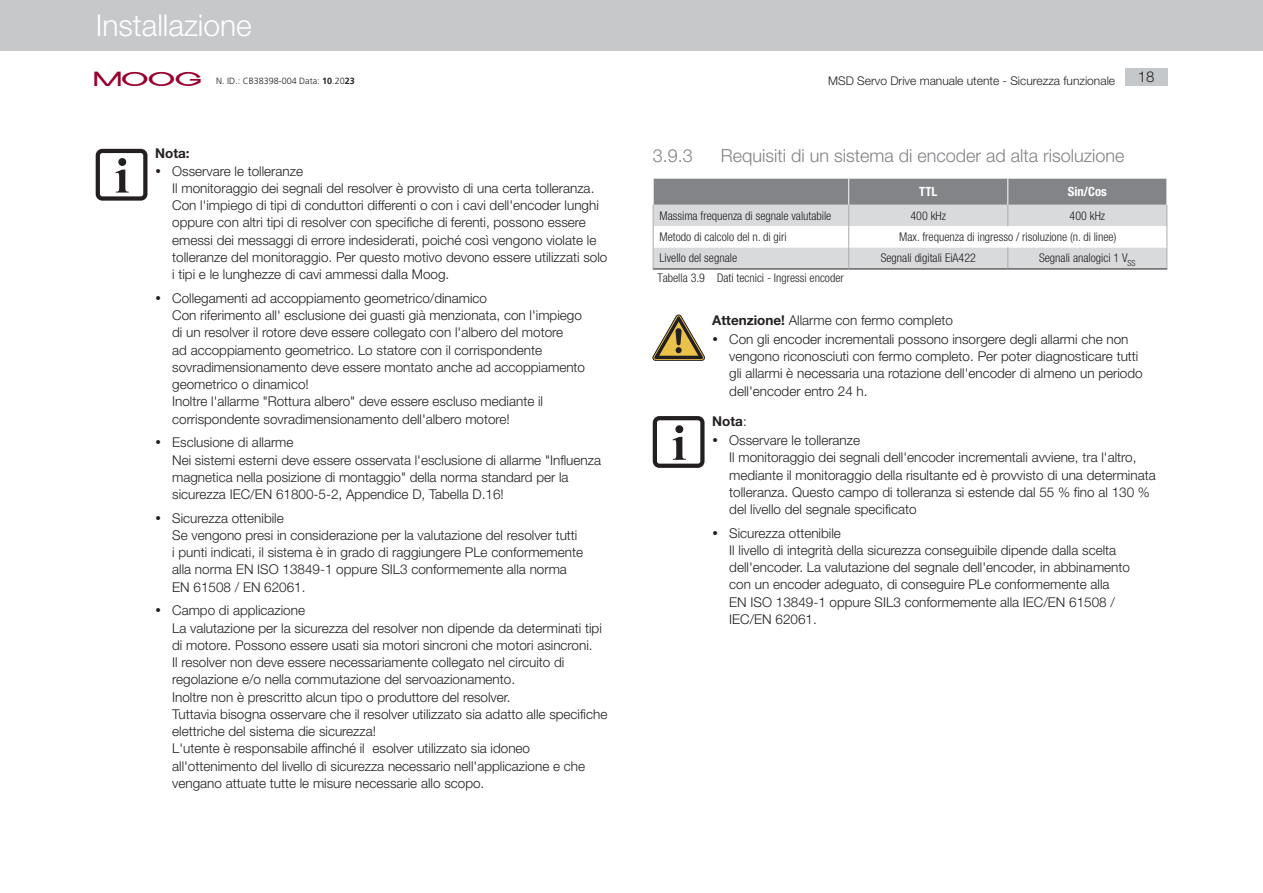
<style>
.page{position:relative;width:1263px;height:893px;background:#fff}
.page>*{position:absolute;margin:0;border:0;box-sizing:border-box;transform-origin:0 0}
.t1{font:300 30px "Helvetica Neue LT Std";color:#fff}
.t2{font:300 18px "Helvetica Neue LT Std";color:#808285}
.t3{font:300 15px "Helvetica Neue LT Std";color:#231f20}
._2012_Signalwort{font:300 13.5px/17.2px "Helvetica Neue LT Std";color:#231f20}
._2012_Signalwort-2{font:700 13.5px "Helvetica Neue LT Std";color:#231f20}
._2012_Tabelle_Daten{font:700 condensed 12.75px "Helvetica Neue LT Std";color:#fff}
._2012_Tabelle_Zentri{font:300 condensed 12px "Helvetica Neue LT Std";color:#231f20}
._2012_Tabelle_linksb{font:300 condensed 12px "Helvetica Neue LT Std";color:#231f20}
.t4{font:300 12px "Helvetica Neue LT Std";color:#231f20}
.t5{font:300 9px "Frutiger LT Std";color:#231f20}
.s1{font-family:"Moogo";font-weight:400;font-size:18px;color:#98012d}
.s2{font-weight:700}
.s3{font-weight:300}
</style>
<div class="page">
<div style="left:0;top:0;width:1263px;height:51px;background:#c7c8ca"></div>
<div style="left:1125px;top:68px;width:42px;height:17px;background:#c5c8ca"></div>
<hr style="left:1262px;top:842px;width:1px;height:51px;background:#c7c8ca">
<svg style="left:96px;top:149px;width:51px;height:52px"></svg>
<hr style="left:653px;top:269px;width:196px;height:1px;background:#231f20">
<hr style="left:849px;top:269px;width:159px;height:1px;background:#231f20">
<hr style="left:1008px;top:269px;width:159px;height:1px;background:#231f20">
<svg style="left:653px;top:179px;width:514px;height:90px"></svg>
<svg style="left:653px;top:315px;width:51px;height:45px"></svg>
<svg style="left:653px;top:416px;width:51px;height:52px"></svg>
<h1 class="t1" style="left:96px;top:7px;width:158px">Installazione</h1>
<p class="t5" style="left:94px;top:76px;width:262px"><span class="s1">MOOG</span> N. ID.: CB38398-004 Data: <span class="s2">10</span>.20<span class="s2">23</span></p>
<p class="_2012_Signalwort-2" style="left:155px;top:145px;width:36px">Nota:</p>
<p class="_2012_Signalwort" style="left:172px;top:162px;width:437px">Osservare le tolleranze<br>Il monitoraggio dei segnali del resolver è provvisto di una certa tolleranza.<br>Con l'impiego di tipi di conduttori differenti o con i cavi dell'encoder lunghi oppure con altri tipi di resolver con specifiche di ferenti, possono essere emessi dei messaggi di errore indesiderati, poiché così vengono violate le tolleranze del monitoraggio. Per questo motivo devono essere utilizzati solo i tipi e le lunghezze di cavi ammessi dalla Moog.</p>
<p class="_2012_Signalwort" style="left:172px;top:289px;width:414px">Collegamenti ad accoppiamento geometrico/dinamico<br>Con riferimento all' esclusione dei guasti già menzionata, con l'impiego di un resolver il rotore deve essere collegato con l'albero del motore<br>ad accoppiamento geometrico. Lo statore con il corrispondente sovradimensionamento deve essere montato anche ad accoppiamento geometrico o dinamico!<br>Inoltre l'allarme "Rottura albero" deve essere escluso mediante il corrispondente sovradimensionamento dell'albero motore!</p>
<p class="_2012_Signalwort" style="left:172px;top:434px;width:430px">Esclusione di allarme<br>Nei sistemi esterni deve essere osservata l'esclusione di allarme "Influenza magnetica nella posizione di montaggio" della norma standard per la sicurezza IEC/EN 61800-5-2, Appendice D, Tabella D.16!</p>
<p class="_2012_Signalwort" style="left:172px;top:509px;width:412px">Sicurezza ottenibile<br>Se vengono presi in considerazione per la valutazione del resolver tutti i punti indicati, il sistema è in grado di raggiungere PLe conformemente alla norma EN ISO 13849-1 oppure SIL3 conformemente alla norma EN 61508 / EN 62061.</p>
<p class="_2012_Signalwort" style="left:172px;top:602px;width:437px">Campo di applicazione<br>La valutazione per la sicurezza del resolver non dipende da determinati tipi di motore. Possono essere usati sia motori sincroni che motori asincroni.<br>Il resolver non deve essere necessariamente collegato nel circuito di regolazione e/o nella commutazione del servoazionamento.<br>Inoltre non è prescritto alcun tipo o produttore del resolver.<br>Tuttavia bisogna osservare che il resolver utilizzato sia adatto alle specifiche elettriche del sistema die sicurezza!<br>L'utente è responsabile affinché il esolver utilizzato sia idoneo all'ottenimento del livello di sicurezza necessario nell'applicazione e che vengano attuate tutte le misure necessarie allo scopo.</p>
<p class="t4" style="left:828px;top:73px;width:288px">MSD Servo Drive manuale utente - Sicurezza funzionale</p>
<p class="t3" style="left:1138px;top:67px;width:18px">18</p>
<p class="t2" style="left:653px;top:144px;width:42px">3.9.3</p>
<p class="t2" style="left:721px;top:144px;width:405px">Requisiti di un sistema di encoder ad alta risoluzione</p>
<p class="_2012_Tabelle_Daten" style="left:919px;top:184px;width:20px">TTL</p>
<p class="_2012_Tabelle_Daten" style="left:1068px;top:184px;width:40px">Sin/Cos</p>
<p class="_2012_Tabelle_linksb" style="left:659px;top:209px;width:173px">Massima frequenza di segnale valutabile</p>
<p class="_2012_Tabelle_Zentri" style="left:910px;top:209px;width:37px">400 kHz</p>
<p class="_2012_Tabelle_Zentri" style="left:1070px;top:209px;width:37px">400 kHz</p>
<p class="_2012_Tabelle_linksb" style="left:659px;top:230px;width:129px">Metodo di calcolo del n. di giri</p>
<p class="_2012_Tabelle_Zentri" style="left:899px;top:230px;width:219px">Max. frequenza di ingresso / risoluzione (n. di linee)</p>
<p class="_2012_Tabelle_linksb" style="left:659px;top:251px;width:79px">Livello del segnale</p>
<p class="_2012_Tabelle_Zentri" style="left:881px;top:251px;width:97px">Segnali digitali EiA422</p>
<p class="_2012_Tabelle_Zentri" style="left:1039px;top:251px;width:98px">Segnali analogici 1 V<sub>SS</sub></p>
<p class="_2012_Tabelle_Zentri" style="left:657px;top:271px;width:188px">Tabella 3.9 Dati tecnici - Ingressi encoder</p>
<p class="_2012_Signalwort" style="left:712px;top:311px;width:242px"><span class="s2">Attenzione!</span> Allarme con fermo completo</p>
<p class="_2012_Signalwort" style="left:729px;top:330px;width:415px">Con gli encoder incrementali possono insorgere degli allarmi che non vengono riconosciuti con fermo completo. Per poter diagnosticare tutti gli allarmi è necessaria una rotazione dell'encoder di almeno un periodo dell'encoder entro 24 h.</p>
<p class="_2012_Signalwort-2" style="left:712px;top:413px;width:36px">Nota<span class="s3">:</span></p>
<p class="_2012_Signalwort" style="left:729px;top:431px;width:428px">Osservare le tolleranze<br>Il monitoraggio dei segnali dell'encoder incrementali avviene, tra l'altro, mediante il monitoraggio della risultante ed è provvisto di una determinata tolleranza. Questo campo di tolleranza si estende dal 55 % fino al 130 % del livello del segnale specificato</p>
<p class="_2012_Signalwort" style="left:729px;top:524px;width:402px">Sicurezza ottenibile<br>Il livello di integrità della sicurezza conseguibile dipende dalla scelta dell'encoder. La valutazione del segnale dell'encoder, in abbinamento con un encoder adeguato, di conseguire PLe conformemente alla EN ISO 13849-1 oppure SIL3 conformemente alla IEC/EN 61508 / IEC/EN 62061.</p>
</div>
